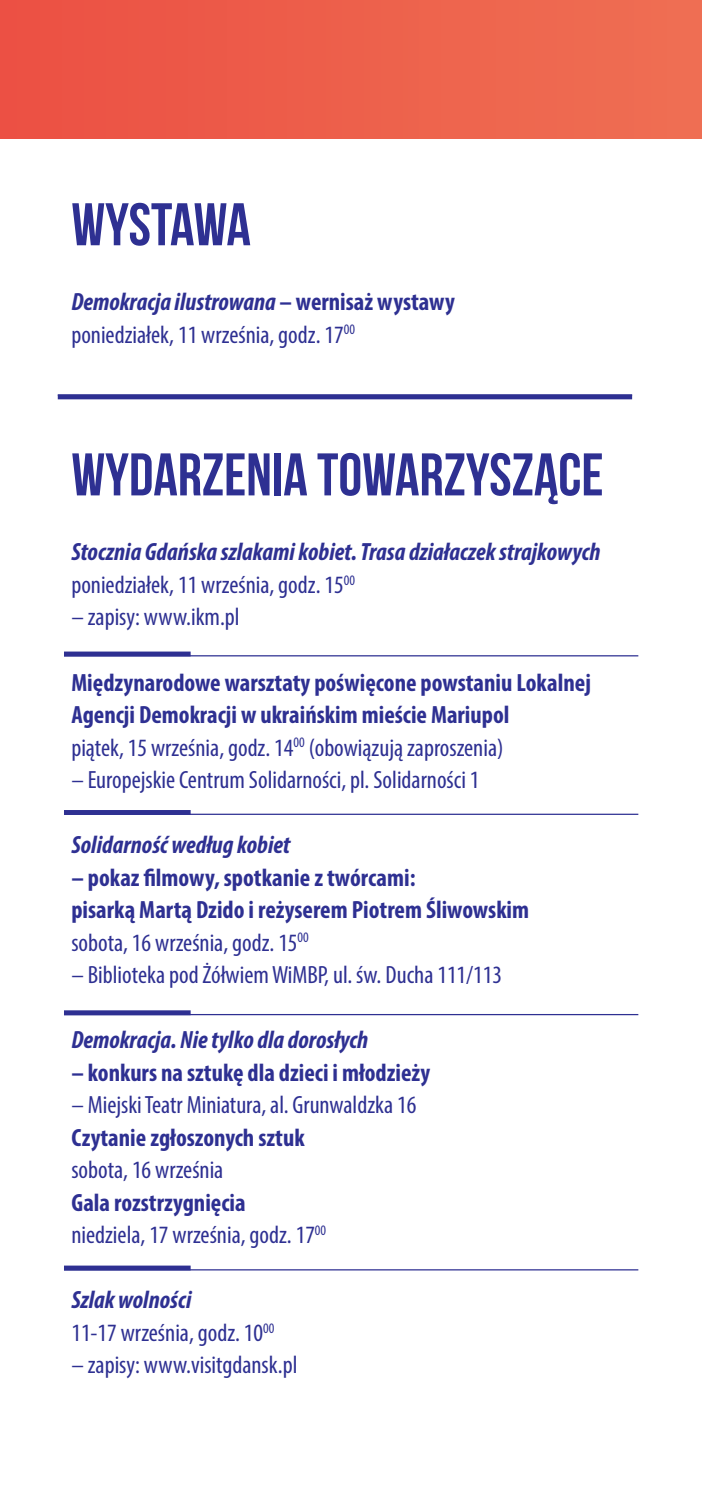
<style>
.page{position:relative;width:702px;height:1489px;background:#fff}
.page>*{position:absolute;margin:0;border:0;box-sizing:border-box;transform-origin:0 0}
.t1{font:60px "Bebas Neue";color:#2e3092}
.t2{font:condensed 25px/32.5px "Myriad Pro";color:#2e3092}
.t3{font:700 condensed 25px/32.5px "Myriad Pro";color:#2e3092}
.t4{font:italic 700 condensed 25px/32.5px "Myriad Pro";color:#2e3092}
.s1{font-weight:700;font-style:italic}
.s2{font-weight:700}
.s3{font-weight:400;font-style:normal}
.s4{font-weight:400}
</style>
<div class="page">
<div style="left:0;top:0;width:702px;height:138px;background:linear-gradient(to right,#ec5043,#ef6f53)"></div>
<div style="left:58px;top:394px;width:574px;height:5px;background:#2e3092"></div>
<hr style="left:64px;top:655px;width:574px;height:1px;background:#2e3092">
<div style="left:64px;top:651px;width:127px;height:5px;background:#2e3092"></div>
<hr style="left:64px;top:813px;width:574px;height:1px;background:#2e3092">
<hr style="left:64px;top:810px;width:127px;height:4px;background:#2e3092">
<hr style="left:64px;top:1013px;width:574px;height:2px;background:#2e3092">
<div style="left:64px;top:1010px;width:127px;height:5px;background:#2e3092"></div>
<hr style="left:64px;top:1269px;width:574px;height:1px;background:#2e3092">
<div style="left:64px;top:1265px;width:127px;height:5px;background:#2e3092"></div>
<h1 class="t1" style="left:71px;top:191px;width:181px">WYSTAWA</h1>
<p class="t2" style="left:71px;top:285px;width:385px"><span class="s1">Demokracja ilustrowana</span> <span class="s2">– wernisaż wystawy </span>poniedziałek, 11 września, godz. 17<sup>00</sup></p>
<h1 class="t1" style="left:71px;top:441px;width:533px">WYDARZENIA TOWARZYSZĄCE</h1>
<p class="t4" style="left:71px;top:535px;width:530px">Stocznia Gdańska szlakami kobiet. Trasa działaczek strajkowych <span class="s3">poniedziałek, 11 września, godz. 15</span><sup>00</sup></p>
<p class="t2" style="left:71px;top:600px;width:170px">– zapisy: www.ikm.pl</p>
<p class="t3" style="left:71px;top:665px;width:521px">Międzynarodowe warsztaty poświęcone powstaniu Lokalnej<br>Agencji Demokracji w ukraińskim mieście Mariupol<br><span class="s4">piątek, 15 września, godz. 14</span><sup>00</sup> <span class="s4">(obowiązują zaproszenia)</span></p>
<p class="t2" style="left:71px;top:763px;width:409px">– Europejskie Centrum Solidarności, pl. Solidarności 1</p>
<p class="t4" style="left:71px;top:828px;width:220px">Solidarność według kobiet</p>
<p class="t3" style="left:71px;top:860px;width:459px">– pokaz filmowy, spotkanie z twórcami:<br>pisarką Martą Dzido i reżyserem Piotrem Śliwowskim <span class="s4">sobota, 16 września, godz. 15</span><sup>00</sup></p>
<p class="t2" style="left:71px;top:958px;width:432px">– Biblioteka pod Żółwiem WiMBP, ul. św. Ducha 111/113</p>
<p class="t4" style="left:71px;top:1023px;width:298px">Demokracja. Nie tylko dla dorosłych</p>
<p class="t3" style="left:71px;top:1055px;width:360px">– konkurs na sztukę dla dzieci i młodzieży</p>
<p class="t2" style="left:71px;top:1088px;width:346px">– Miejski Teatr Miniatura, al. Grunwaldzka 16</p>
<p class="t3" style="left:71px;top:1120px;width:235px">Czytanie zgłoszonych sztuk</p>
<p class="t2" style="left:71px;top:1153px;width:153px">sobota, 16 września</p>
<p class="t2" style="left:71px;top:1185px;width:256px"><span class="s2">Gala rozstrzygnięcia<br></span>niedziela, 17 września, godz. 17<sup>00</sup></p>
<p class="t2" style="left:71px;top:1283px;width:204px"><span class="s1">Szlak wolności<br></span>11-17 września, godz. 10<sup>00</sup></p>
<p class="t2" style="left:71px;top:1348px;width:228px">– zapisy: www.visitgdansk.pl</p>
</div>
